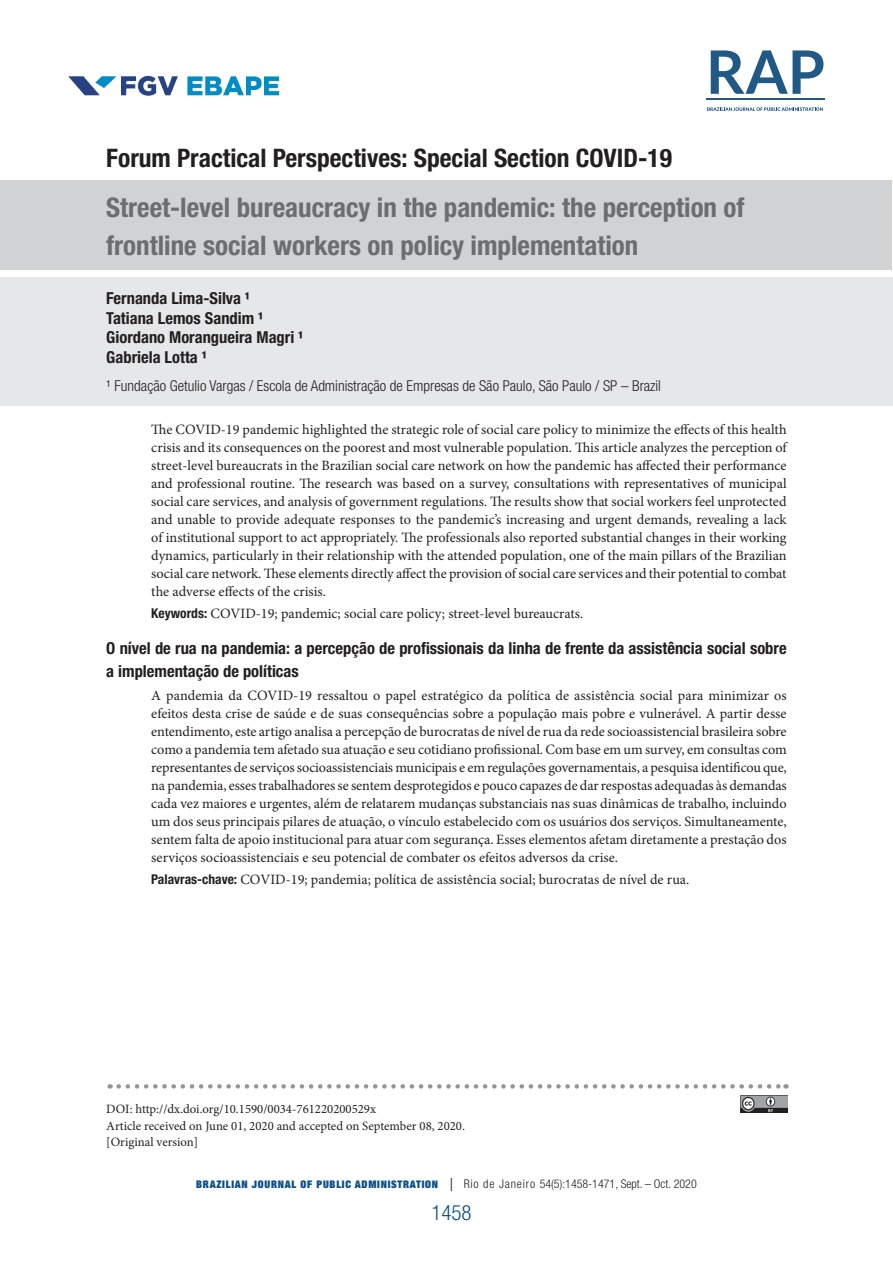
<style>
.page{position:relative;width:893px;height:1263px;background:#fff}
.page>*{position:absolute;margin:0;border:0;box-sizing:border-box;transform-origin:0 0}
.titulo{font:700 condensed 27px/37.5px "Helvetica Neue LT Std";color:#6c6d70}
.titulo-2{font:700 condensed 25.5px "Helvetica Neue LT Std";color:#231f20}
.t1{font:300 condensed 21px "Helvetica Neue LT Std";color:#0c4f89}
.SUB_ABERT{font:700 condensed 16.5px/23.1px "Helvetica Neue LT Std";color:#231f20}
.autor_1{font:700 condensed 16.5px "Helvetica Neue LT Std";color:#231f20}
.autor_2{font:300 condensed 15px "Helvetica Neue LT Std";color:#231f20}
.ABERTURA{font:14.25px/18px "Minion Pro";color:#231f20;text-align:justify}
.nota_DOI{font:12.75px "Minion Pro";color:#231f20}
.t2{font:300 condensed 12px "Helvetica Neue LT Std";color:#231f20}
.s1{font-family:"Helvetica Neue LT Std";font-weight:700;font-stretch:condensed;font-size:13.5px}
.s2{font-family:"Helvetica Neue";font-weight:900;font-stretch:expanded;font-size:10.5px;color:#0c4f89}
.s3{font-size:18px}
</style>
<div class="page">
<img style="left:68px;top:75px;width:212px;height:21px">
<svg style="left:707px;top:107px;width:116px;height:4px"></svg>
<hr style="left:706px;top:98px;width:119px;height:2px;background:#205886">
<svg style="left:711px;top:50px;width:112px;height:44px"></svg>
<div style="left:0;top:180px;width:891px;height:90px;background:#d1d2d4"></div>
<div style="left:0;top:278px;width:893px;height:128px;background:#e6e7e9"></div>
<img style="left:740px;top:1096px;width:47px;height:16px">
<svg style="left:119px;top:1084px;width:667px;height:4px"></svg>
<p class="titulo-2" style="left:106px;top:143px;width:567px">Forum Practical Perspectives: Special Section COVID-19</p>
<p class="titulo" style="left:106px;top:189px;width:640px">Street-level bureaucracy in the pandemic: the perception of frontline social workers on policy implementation</p>
<p class="autor_1" style="left:106px;top:288px;width:145px">Fernanda Lima-Silva ¹</p>
<p class="autor_1" style="left:106px;top:308px;width:159px">Tatiana Lemos Sandim ¹</p>
<p class="autor_1" style="left:106px;top:327px;width:199px">Giordano Morangueira Magri ¹</p>
<p class="autor_1" style="left:106px;top:347px;width:102px">Gabriela Lotta ¹</p>
<p class="autor_2" style="left:106px;top:377px;width:556px">¹ Fundação Getulio Vargas / Escola de Administração de Empresas de São Paulo, São Paulo / SP – Brazil</p>
<p class="ABERTURA" style="left:151px;top:421px;width:637px">The COVID-19 pandemic highlighted the strategic role of social care policy to minimize the effects of this health crisis and its consequences on the poorest and most vulnerable population. This article analyzes the perception of street-level bureaucrats in the Brazilian social care network on how the pandemic has affected their performance and professional routine. The research was based on a survey, consultations with representatives of municipal social care services, and analysis of government regulations. The results show that social workers feel unprotected and unable to provide adequate responses to the pandemic’s increasing and urgent demands, revealing a lack of institutional support to act appropriately. The professionals also reported substantial changes in their working dynamics, particularly in their relationship with the attended population, one of the main pillars of the Brazilian social care network. These elements directly affect the provision of social care services and their potential to combat the adverse effects of the crisis.</p>
<p class="ABERTURA" style="left:151px;top:605px;width:433px"><span class="s1">Keywords:</span> COVID-19; pandemic; social care policy; street-level bureaucrats.</p>
<p class="SUB_ABERT" style="left:106px;top:637px;width:682px">O nível de rua na pandemia: a percepção de profissionais da linha de frente da assistência social sobre a implementação de políticas</p>
<p class="ABERTURA" style="left:151px;top:686px;width:637px">A pandemia da COVID-19 ressaltou o papel estratégico da política de assistência social para minimizar os efeitos desta crise de saúde e de suas consequências sobre a população mais pobre e vulnerável. A partir desse entendimento, este artigo analisa a percepção de burocratas de nível de rua da rede socioassistencial brasileira sobre como a pandemia tem afetado sua atuação e seu cotidiano profissional. Com base em um survey, em consultas com representantes de serviços socioassistenciais municipais e em regulações governamentais, a pesquisa identificou que, na pandemia, esses trabalhadores se sentem desprotegidos e pouco capazes de dar respostas adequadas às demandas cada vez maiores e urgentes, além de relatarem mudanças substanciais nas suas dinâmicas de trabalho, incluindo um dos seus principais pilares de atuação, o vínculo estabelecido com os usuários dos serviços. Simultaneamente, sentem falta de apoio institucional para atuar com segurança. Esses elementos afetam diretamente a prestação dos serviços socioassistenciais e seu potencial de combater os efeitos adversos da crise.</p>
<p class="ABERTURA" style="left:151px;top:870px;width:540px"><span class="s1">Palavras-chave:</span> COVID-19; pandemia; política de assistência social; burocratas de nível de rua.</p>
<p class="nota_DOI" style="left:106px;top:1101px;width:271px">DOI: http://dx.doi.org/10.1590/0034-761220200529x</p>
<p class="nota_DOI" style="left:106px;top:1117px;width:360px">Article received on June 01, 2020 and accepted on September 08, 2020.</p>
<p class="nota_DOI" style="left:106px;top:1134px;width:94px">[Original version]</p>
<p class="t2" style="left:196px;top:1176px;width:502px"><span class="s2">BRAZILIAN JOURNAL OF PUBLIC ADMINISTRATION</span> <span class="s3">|</span> Rio de Janeiro 54(5):1458-1471, Sept. – Oct. 2020</p>
<p class="t1" style="left:431px;top:1200px;width:42px">1458</p>
</div>
